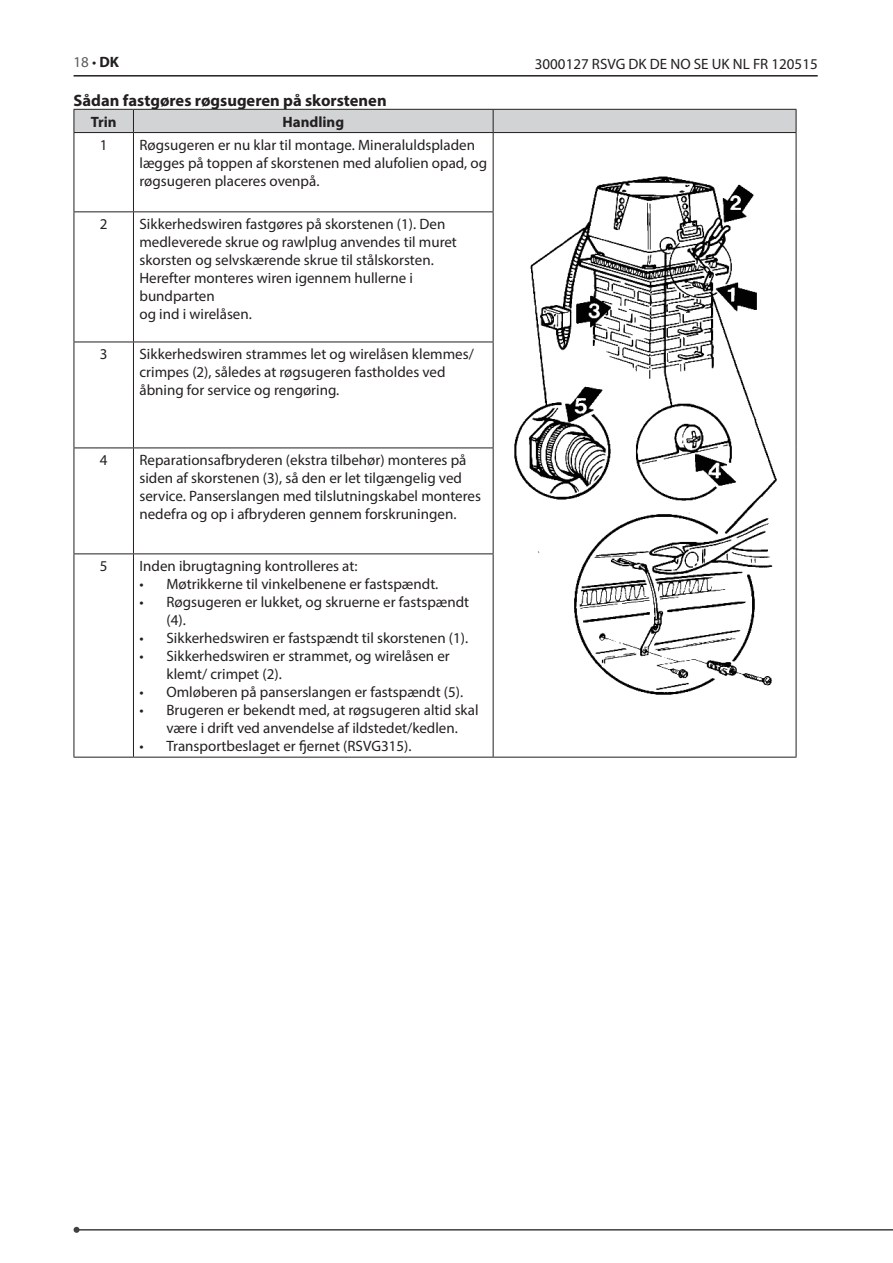
<style>
.page{position:relative;width:893px;height:1263px;background:#fff}
.page>*{position:absolute;margin:0;border:0;box-sizing:border-box;transform-origin:0 0}
.t1{font:700 16.5px "Myriad Pro";color:#231f20}
.t2{font:15px/18px "Myriad Pro";color:#231f20}
.t3{font:700 15px "Myriad Pro";color:#231f20}
.t4{font:15px "Myriad Pro";color:#58595b}
.s1{color:#231f20}
.s2{font-weight:700;color:#231f20}
</style>
<div class="page">
<div style="left:74px;top:109px;width:723px;height:24px;background:#d1d3d4"></div>
<hr style="left:74px;top:132px;width:59px;height:1px;background:#231f20">
<hr style="left:74px;top:133px;width:1px;height:78px;background:#231f20">
<hr style="left:133px;top:132px;width:360px;height:1px;background:#231f20">
<hr style="left:133px;top:133px;width:1px;height:78px;background:#231f20">
<hr style="left:493px;top:132px;width:303px;height:1px;background:#231f20">
<hr style="left:493px;top:133px;width:1px;height:78px;background:#231f20">
<hr style="left:796px;top:133px;width:1px;height:79px;background:#231f20">
<hr style="left:74px;top:211px;width:59px;height:1px;background:#231f20">
<hr style="left:74px;top:212px;width:1px;height:130px;background:#231f20">
<hr style="left:133px;top:211px;width:360px;height:1px;background:#231f20">
<hr style="left:133px;top:212px;width:1px;height:130px;background:#231f20">
<hr style="left:493px;top:212px;width:1px;height:130px;background:#231f20">
<hr style="left:796px;top:212px;width:1px;height:130px;background:#231f20">
<hr style="left:74px;top:342px;width:59px;height:1px;background:#231f20">
<hr style="left:74px;top:342px;width:1px;height:105px;background:#231f20">
<hr style="left:133px;top:342px;width:360px;height:1px;background:#231f20">
<hr style="left:133px;top:342px;width:1px;height:105px;background:#231f20">
<hr style="left:493px;top:342px;width:1px;height:105px;background:#231f20">
<hr style="left:796px;top:342px;width:1px;height:106px;background:#231f20">
<hr style="left:74px;top:447px;width:59px;height:1px;background:#231f20">
<hr style="left:74px;top:448px;width:1px;height:105px;background:#231f20">
<hr style="left:133px;top:447px;width:360px;height:1px;background:#231f20">
<hr style="left:133px;top:448px;width:1px;height:105px;background:#231f20">
<hr style="left:493px;top:448px;width:1px;height:105px;background:#231f20">
<hr style="left:796px;top:448px;width:1px;height:106px;background:#231f20">
<hr style="left:74px;top:553px;width:59px;height:1px;background:#231f20">
<hr style="left:74px;top:554px;width:1px;height:203px;background:#231f20">
<hr style="left:133px;top:553px;width:360px;height:1px;background:#231f20">
<hr style="left:133px;top:554px;width:1px;height:203px;background:#231f20">
<hr style="left:493px;top:554px;width:1px;height:203px;background:#231f20">
<hr style="left:796px;top:554px;width:1px;height:203px;background:#231f20">
<hr style="left:74px;top:757px;width:59px;height:1px;background:#231f20">
<hr style="left:133px;top:757px;width:360px;height:1px;background:#231f20">
<hr style="left:493px;top:757px;width:303px;height:1px;background:#231f20">
<img style="left:514px;top:176px;width:263px;height:519px">
<hr style="left:77px;top:1229px;width:816px;height:1px;background:#414042">
<svg style="left:74px;top:1227px;width:6px;height:6px"></svg>
<hr style="left:74px;top:75px;width:744px;height:2px;background:#231f20">
<p class="t4" style="left:74px;top:54px;width:47px">18 <span class="s1">•</span> <span class="s2">DK</span></p>
<p class="t2" style="left:535px;top:55px;width:284px">3000127 RSVG DK DE NO SE UK NL FR 120515</p>
<p class="t1" style="left:74px;top:91px;width:315px">Sådan fastgøres røgsugeren på skorstenen</p>
<p class="t3" style="left:91px;top:113px;width:28px">Trin</p>
<p class="t3" style="left:282px;top:113px;width:63px">Handling</p>
<p class="t2" style="left:100px;top:136px;width:9px">1</p>
<p class="t2" style="left:139px;top:136px;width:349px">Røgsugeren er nu klar til montage. Mineraluldspladen lægges på toppen af skorstenen med alufolien opad, og røgsugeren placeres ovenpå.</p>
<p class="t2" style="left:100px;top:215px;width:9px">2</p>
<p class="t2" style="left:139px;top:215px;width:319px">Sikkerhedswiren fastgøres på skorstenen (1). Den medleverede skrue og rawlplug anvendes til muret skorsten og selvskærende skrue til stålskorsten.<br>Herefter monteres wiren igennem hullerne i bundparten<br>og ind i wirelåsen.</p>
<p class="t2" style="left:100px;top:345px;width:9px">3</p>
<p class="t2" style="left:139px;top:345px;width:336px">Sikkerhedswiren strammes let og wirelåsen klemmes/ crimpes (2), således at røgsugeren fastholdes ved åbning for service og rengøring.</p>
<p class="t2" style="left:100px;top:451px;width:9px">4</p>
<p class="t2" style="left:139px;top:451px;width:343px">Reparationsafbryderen (ekstra tilbehør) monteres på siden af skorstenen (3), så den er let tilgængelig ved service. Panserslangen med tilslutningskabel monteres nedefra og op i afbryderen gennem forskruningen.</p>
<p class="t2" style="left:100px;top:557px;width:9px">5</p>
<p class="t2" style="left:139px;top:557px;width:220px">Inden ibrugtagning kontrolleres at:</p>
<p class="t2" style="left:139px;top:575px;width:300px">• Møtrikkerne til vinkelbenene er fastspændt.</p>
<p class="t2" style="left:166px;top:593px;width:304px;text-indent:-27px">• Røgsugeren er lukket, og skruerne er fastspændt (4).</p>
<p class="t2" style="left:139px;top:629px;width:330px">• Sikkerhedswiren er fastspændt til skorstenen (1).</p>
<p class="t2" style="left:166px;top:647px;width:285px;text-indent:-27px">• Sikkerhedswiren er strammet, og wirelåsen er klemt/ crimpet (2).</p>
<p class="t2" style="left:139px;top:683px;width:325px">• Omløberen på panserslangen er fastspændt (5).</p>
<p class="t2" style="left:139px;top:701px;width:341px;text-align:center">• Brugeren er bekendt med, at røgsugeren altid skal være i drift ved anvendelse af ildstedet/kedlen.</p>
<p class="t2" style="left:139px;top:737px;width:274px">• Transportbeslaget er fjernet (RSVG315).</p>
</div>
